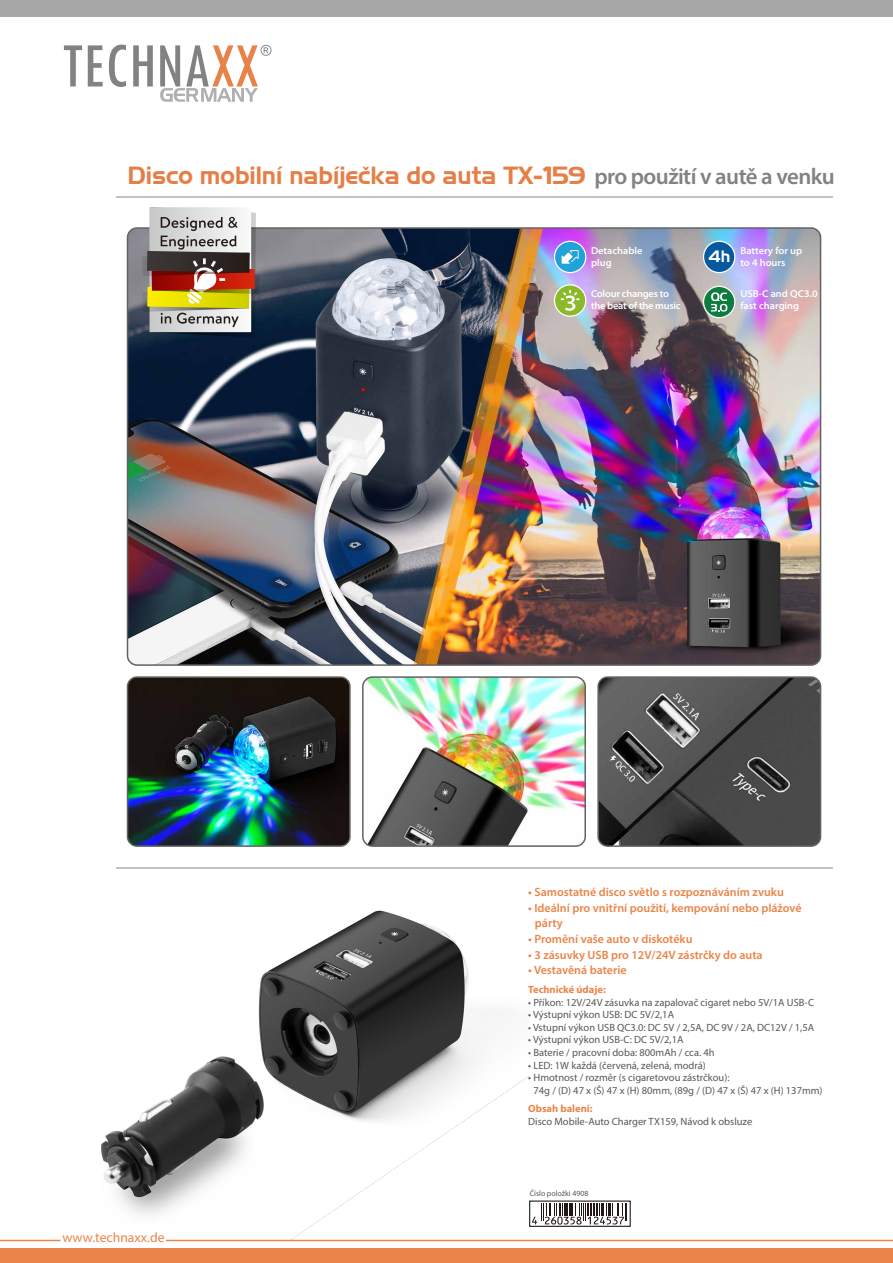
<style>
.page{position:relative;width:893px;height:1263px;background:#fff}
.page>*{position:absolute;margin:0;border:0;box-sizing:border-box;transform-origin:0 0}
.t1{font:24.15px "Aero Regular SWFTE";color:#e57f47}
.t2{font:15.9px "Aero Regular SWFTE";color:#fff}
.t3{font:13.65px "Myriad Pro";color:#ea8449}
.t4{font:600 12px/14.4px "Myriad Pro";color:#ea8449}
.t5{font:10.5px/12.6px "Myriad Pro";color:#585757}
.t6{font:700 10.5px "Myriad Pro";color:#ea8449}
.t7{font:600 semi-expanded 10.05px/12px "Myriad Pro";color:#fff;scale:.96 1}
.t8{font:600 semi-expanded 10.05px/12px "Myriad Pro";letter-spacing:-.025em;color:#fff;scale:.96 1}
.t9{font:7.8px "Myriad Pro";color:#585757}
.s1{font-family:"Sui Generis"}
.s2{font-family:"Myriad Pro";font-weight:600;font-size:22.8px;color:#818282}
</style>
<div class="page">
<img style="left:101px;top:910px;width:429px;height:329px">
<hr style="left:116px;top:195px;width:716px;height:2px;background:#c2c3c3">
<hr style="left:116px;top:867px;width:716px;height:2px;background:#c2c3c3">
<img style="left:126px;top:227px;width:696px;height:620px">
<svg style="left:142px;top:207px;width:118px;height:130px;background:#a4947d"></svg>
<svg style="left:554px;top:241px;width:32px;height:32px"></svg>
<div style="left:554px;top:241px;width:32px;height:32px;border:1px solid #fff;border-radius:50%"></div>
<svg style="left:562px;top:250px;width:17px;height:14px"></svg>
<div style="left:703px;top:241px;width:32px;height:32px;background:#08589f;border-radius:50%"></div>
<div style="left:703px;top:241px;width:32px;height:32px;border:1px solid #fff;border-radius:50%"></div>
<svg style="left:554px;top:285px;width:32px;height:31px"></svg>
<div style="left:554px;top:284px;width:32px;height:33px;border:1px solid #fff;border-radius:50%"></div>
<svg style="left:561px;top:290px;width:19px;height:21px"></svg>
<svg style="left:703px;top:286px;width:32px;height:32px"></svg>
<div style="left:703px;top:286px;width:32px;height:32px;border:1px solid #fff;border-radius:50%"></div>
<svg style="left:711px;top:292px;width:16px;height:20px"></svg>
<svg style="left:530px;top:1201px;width:100px;height:25px"></svg>
<svg style="left:532px;top:1203px;width:95px;height:21px"></svg>
<svg style="left:363px;top:167px;width:6px;height:3px"></svg>
<hr style="left:0;top:1240px;width:60px;height:1px;background:#ea8449">
<hr style="left:166px;top:1240px;width:727px;height:1px;background:#ea8449">
<div style="left:0;top:1248px;width:893px;height:15px;background:#ea8449"></div>
<div style="left:0;top:0;width:893px;height:16px;background:#a6a6a7"></div>
<svg style="left:64px;top:45px;width:18px;height:41px"></svg>
<svg style="left:88px;top:45px;width:15px;height:41px"></svg>
<svg style="left:109px;top:45px;width:17px;height:42px"></svg>
<svg style="left:133px;top:45px;width:20px;height:41px"></svg>
<svg style="left:160px;top:45px;width:112px;height:57px"></svg>
<h1 class="t1" style="left:127px;top:161px;width:709px">Disco mobilní nabíjecka do auta TX-<span class="s1">1</span>59 <span class="s2">pro použití v autě a venku</span></h1>
<p class="t7" style="left:591px;top:244px;width:55px">Detachable plug</p>
<p class="t7" style="left:740px;top:244px;width:66px">Battery for up to 4 hours</p>
<p class="t8" style="left:591px;top:288px;width:95px">Colour changes to the beat of the music</p>
<p class="t7" style="left:740px;top:288px;width:82px">USB-C and QC3.0 fast charging</p>
<h2 class="t2" style="left:708px;top:247px;width:23px">4h</h2>
<p class="t4" style="left:528px;top:885px;width:257px">• Samostatné disco světlo s rozpoznáváním zvuku</p>
<p class="t4" style="left:535px;top:901px;width:268px;text-indent:-7px">• Ideální pro vnitřní použití, kempování nebo plážové párty</p>
<p class="t4" style="left:528px;top:931px;width:166px">• Promění vaše auto v diskotéku</p>
<p class="t4" style="left:528px;top:947px;width:236px">• 3 zásuvky USB pro 12V/24V zástrčky do auta</p>
<p class="t4" style="left:528px;top:963px;width:100px">• Vestavěná baterie</p>
<p class="t6" style="left:528px;top:983px;width:79px">Technické údaje:</p>
<p class="t5" style="left:528px;top:996px;width:287px">• Příkon: 12V/24V zásuvka na zapalovač cigaret nebo 5V/1A USB-C</p>
<p class="t5" style="left:528px;top:1008px;width:147px">• Výstupní výkon USB: DC 5V/2,1A</p>
<p class="t5" style="left:528px;top:1021px;width:288px">• Vstupní výkon USB QC3.0: DC 5V / 2,5A, DC 9V / 2A, DC12V / 1,5A</p>
<p class="t5" style="left:528px;top:1033px;width:157px">• Výstupní výkon USB-C: DC 5V/2,1A</p>
<p class="t5" style="left:528px;top:1046px;width:188px">• Baterie / pracovní doba: 800mAh / cca. 4h</p>
<p class="t5" style="left:528px;top:1059px;width:179px">• LED: 1W každá (červená, zelená, modrá)</p>
<p class="t5" style="left:533px;top:1071px;width:291px;text-indent:-5px">• Hmotnost / rozměr (s cigaretovou zástrčkou):<br>74g / (D) 47 x (Š) 47 x (H) 80mm, (89g / (D) 47 x (Š) 47 x (H) 137mm)</p>
<p class="t6" style="left:528px;top:1102px;width:66px">Obsah balení:</p>
<p class="t5" style="left:528px;top:1115px;width:226px">Disco Mobile-Auto Charger TX159, Návod k obsluze</p>
<h3 class="t3" style="left:62px;top:1229px;width:104px">www.technaxx.de</h3>
<p class="t9" style="left:530px;top:1188px;width:60px">Číslo položki 4908</p>
</div>
